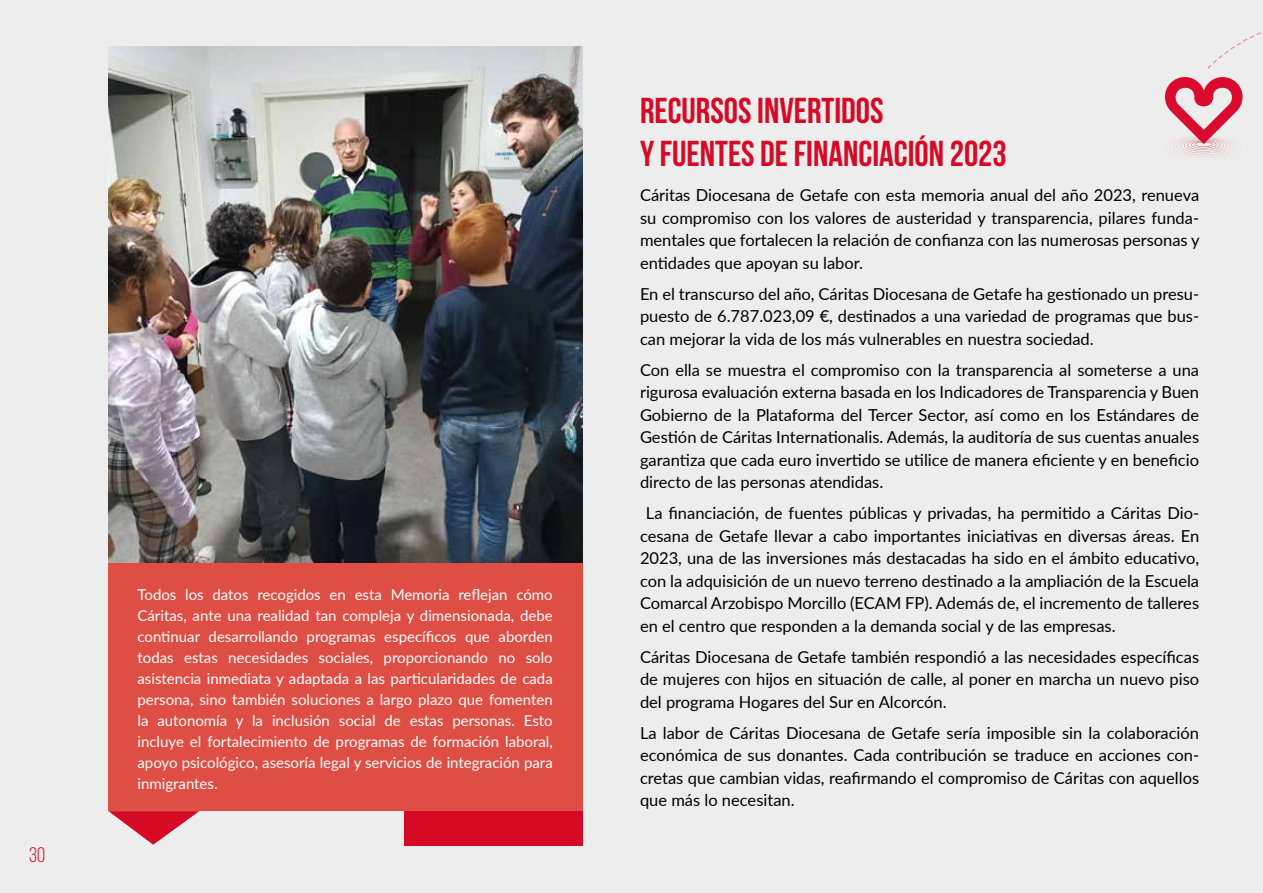
<style>
.page{position:relative;width:1263px;height:893px;background:#ededed}
.page>*{position:absolute;margin:0;border:0;box-sizing:border-box;transform-origin:0 0}
.t1{font:700 36px/43.2px "Bebas Neue";color:#d70a25}
.t2{font:21px "Bebas Neue";color:#d70a25}
.t3{font:16.5px/22.5px "Lato";color:#000;text-align:justify}
.t4{font:15px/21px "Lato";color:#fff;text-align:justify}
</style>
<div class="page">
<svg style="left:1164px;top:32px;width:97px;height:126px"></svg>
<img style="left:108px;top:47px;width:475px;height:517px">
<div style="left:404px;top:810px;width:179px;height:36px;background:#d70a25"></div>
<div style="left:108px;top:564px;width:475px;height:247px;background:#df4e44"></div>
<svg style="left:108px;top:811px;width:91px;height:34px"></svg>
<p class="t2" style="left:29px;top:843px;width:17px">30</p>
<p class="t4" style="left:137px;top:583px;width:417px">Todos los datos recogidos en esta Memoria reflejan cómo Cáritas, ante una realidad tan compleja y dimensionada, debe continuar desarrollando programas específicos que aborden todas estas necesidades sociales, proporcionando no solo asistencia inmediata y adaptada a las particularidades de cada persona, sino también soluciones a largo plazo que fomenten la autonomía y la inclusión social de estas personas. Esto incluye el fortalecimiento de programas de formación laboral, apoyo psicológico, asesoría legal y servicios de integración para inmigrantes.</p>
<h1 class="t1" style="left:640px;top:88px;width:368px">RECURSOS INVERTIDOS<br>Y FUENTES DE FINANCIACIÓN 2023</h1>
<p class="t3" style="left:640px;top:183px;width:561px">Cáritas Diocesana de Getafe con esta memoria anual del año 2023, renueva su compromiso con los valores de austeridad y transparencia, pilares funda&shy;mentales que fortalecen la relación de confianza con las numerosas personas y entidades que apoyan su labor.</p>
<p class="t3" style="left:640px;top:282px;width:561px">En el transcurso del año, Cáritas Diocesana de Getafe ha gestionado un presu&shy;puesto de 6.787.023,09 €, destinados a una variedad de programas que bus&shy;can mejorar la vida de los más vulnerables en nuestra sociedad.</p>
<p class="t3" style="left:640px;top:358px;width:561px">Con ella se muestra el compromiso con la transparencia al someterse a una rigurosa evaluación externa basada en los Indicadores de Transparencia y Buen Gobierno de la Plataforma del Tercer Sector, así como en los Estándares de Gestión de Cáritas Internationalis. Además, la auditoría de sus cuentas anuales garantiza que cada euro invertido se utilice de manera eficiente y en beneficio directo de las personas atendidas.</p>
<p class="t3" style="left:640px;top:501px;width:561px;text-indent:6px">La financiación, de fuentes públicas y privadas, ha permitido a Cáritas Dio&shy;cesana de Getafe llevar a cabo importantes iniciativas en diversas áreas. En 2023, una de las inversiones más destacadas ha sido en el ámbito educativo, con la adquisición de un nuevo terreno destinado a la ampliación de la Escuela Comarcal Arzobispo Morcillo (ECAM FP). Además de, el incremento de talleres en el centro que responden a la demanda social y de las empresas.</p>
<p class="t3" style="left:640px;top:645px;width:561px">Cáritas Diocesana de Getafe también respondió a las necesidades específicas de mujeres con hijos en situación de calle, al poner en marcha un nuevo piso del programa Hogares del Sur en Alcorcón.</p>
<p class="t3" style="left:640px;top:721px;width:561px">La labor de Cáritas Diocesana de Getafe sería imposible sin la colaboración económica de sus donantes. Cada contribución se traduce en acciones con&shy;cretas que cambian vidas, reafirmando el compromiso de Cáritas con aquellos que más lo necesitan.</p>
</div>
